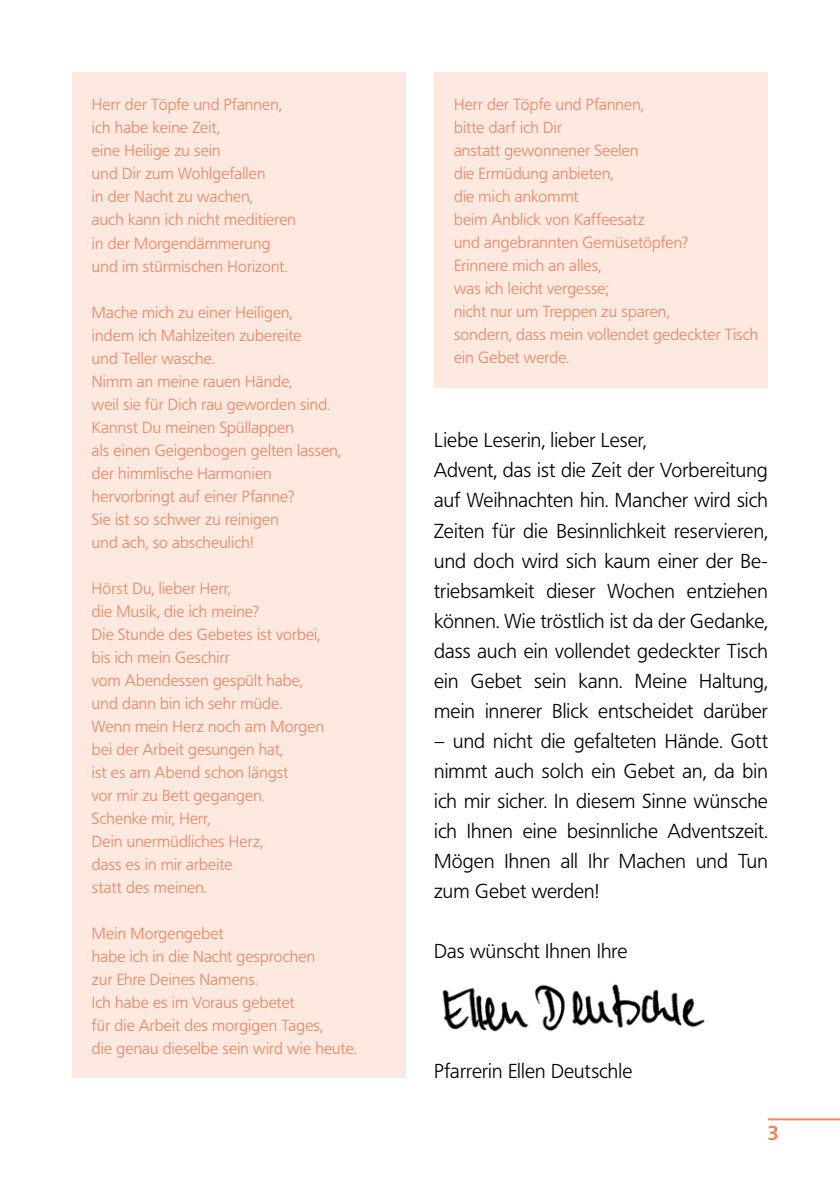
<style>
.page{position:relative;width:840px;height:1191px;background:#fff}
.page>*{position:absolute;margin:0;border:0;box-sizing:border-box;transform-origin:0 0}
.t1{font:300 20px/30px "Frutiger BQ";letter-spacing:.005em;color:#000}
.t2{font:700 20px "Frutiger BQ";color:#ef8562}
.t3{font:300 16px/23px "Frutiger BQ";letter-spacing:.015em;color:#ef8562}
</style>
<div class="page">
<hr style="left:767px;top:1118px;width:72px;height:2px;background:#ef8562">
<div style="left:434px;top:72px;width:333px;height:315px;background:#fde9df"></div>
<div style="left:72px;top:72px;width:333px;height:1005px;background:#fde9df"></div>
<img style="left:442px;top:984px;width:263px;height:48px">
<p class="t3" style="left:92px;top:94px;width:205px">Herr der Töpfe und Pfannen, ich habe keine Zeit,<br>eine Heilige zu sein<br>und Dir zum Wohlgefallen<br>in der Nacht zu wachen,<br>auch kann ich nicht meditieren in der Morgendämmerung und im stürmischen Horizont.</p>
<p class="t3" style="left:92px;top:301px;width:250px">Mache mich zu einer Heiligen,<br>indem ich Mahlzeiten zubereite<br>und Teller wasche.<br>Nimm an meine rauen Hände,<br>weil sie für Dich rau geworden sind.<br>Kannst Du meinen Spüllappen<br>als einen Geigenbogen gelten lassen, der himmlische Harmonien hervorbringt auf einer Pfanne?<br>Sie ist so schwer zu reinigen<br>und ach, so abscheulich!</p>
<p class="t3" style="left:92px;top:577px;width:233px">Hörst Du, lieber Herr,<br>die Musik, die ich meine?<br>Die Stunde des Gebetes ist vorbei, bis ich mein Geschirr<br>vom Abendessen gespült habe, und dann bin ich sehr müde.<br>Wenn mein Herz noch am Morgen bei der Arbeit gesungen hat,<br>ist es am Abend schon längst<br>vor mir zu Bett gegangen.<br>Schenke mir, Herr,<br>Dein unermüdliches Herz,<br>dass es in mir arbeite<br>statt des meinen.</p>
<p class="t3" style="left:92px;top:921px;width:266px">Mein Morgengebet<br>habe ich in die Nacht gesprochen<br>zur Ehre Deines Namens.<br>Ich habe es im Voraus gebetet<br>für die Arbeit des morgigen Tages,<br>die genau dieselbe sein wird wie heute.</p>
<p class="t3" style="left:454px;top:93px;width:305px">Herr der Töpfe und Pfannen,<br>bitte darf ich Dir<br>anstatt gewonnener Seelen<br>die Ermüdung anbieten,<br>die mich ankommt<br>beim Anblick von Kaffeesatz<br>und angebrannten Gemüsetöpfen?<br>Erinnere mich an alles,<br>was ich leicht vergesse;<br>nicht nur um Treppen zu sparen,<br>sondern, dass mein vollendet gedeckter Tisch ein Gebet werde.</p>
<p class="t1" style="left:434px;top:426px;width:335px">Liebe Leserin, lieber Leser,<br>Advent, das ist die Zeit der Vorbereitung auf Weihnachten hin. Mancher wird sich Zeiten für die Besinnlichkeit reservieren, und doch wird sich kaum einer der Be&shy;triebsamkeit dieser Wochen entziehen können. Wie tröstlich ist da der Gedanke, dass auch ein vollendet gedeckter Tisch ein Gebet sein kann. Meine Haltung, mein innerer Blick entscheidet darüber</p>
<p class="t1" style="left:434px;top:726px;width:335px;text-align:justify">– und nicht die gefalteten Hände. Gott nimmt auch solch ein Gebet an, da bin ich mir sicher. In diesem Sinne wünsche ich Ihnen eine besinnliche Adventszeit.<br>Mögen Ihnen all Ihr Machen und Tun zum Gebet werden!</p>
<p class="t1" style="left:434px;top:936px;width:195px">Das wünscht Ihnen Ihre</p>
<p class="t1" style="left:434px;top:1056px;width:200px">Pfarrerin Ellen Deutschle</p>
<p class="t2" style="left:767px;top:1121px;width:13px">3</p>
</div>
